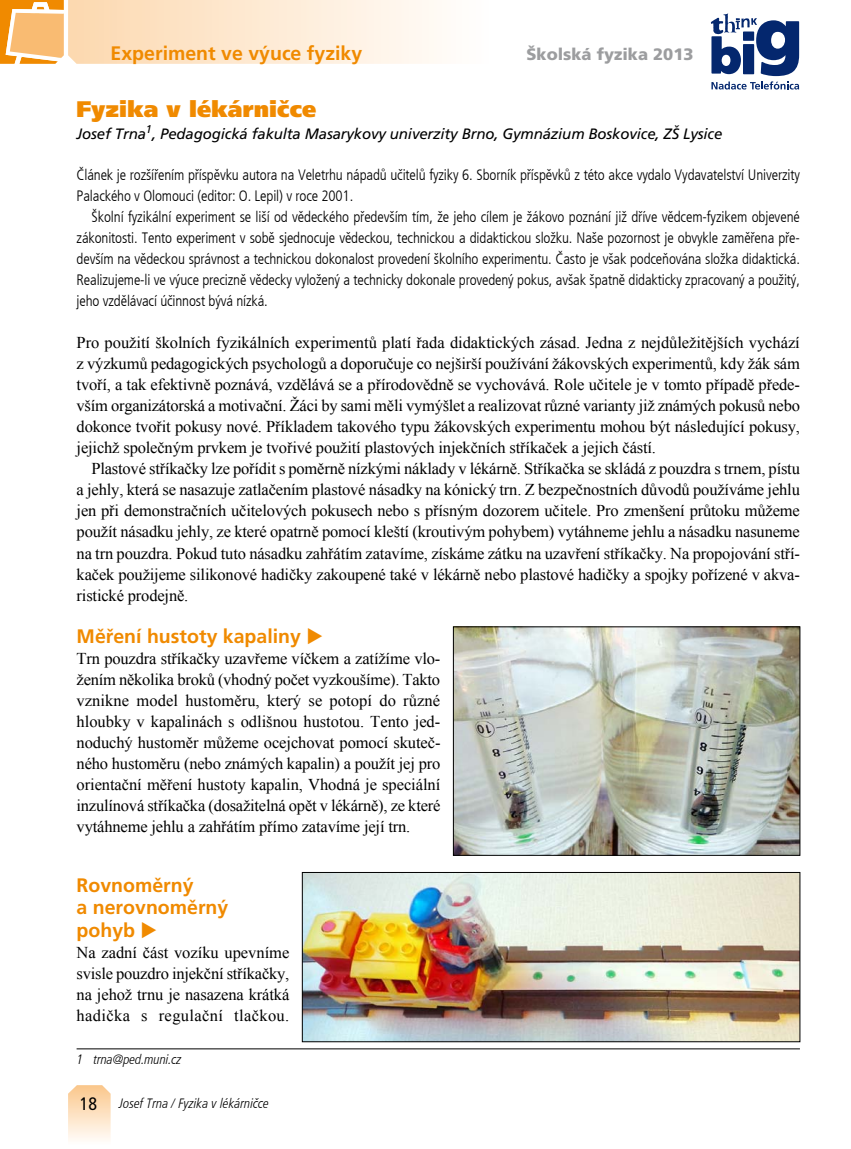
<style>
.page{position:relative;width:851px;height:1149px;background:#fff}
.page>*{position:absolute;margin:0;border:0;box-sizing:border-box;transform-origin:0 0}
.t1{font:900 22.5px "Frutiger LT Com";color:#f08a00}
.t2{font:700 19.5px/22.5px "Frutiger LT Com";color:#f08a00}
.t3{font:condensed 18px "Frutiger LT Com";color:#000}
.t4{font:16.5px/21px "Times New Roman";letter-spacing:-.01em;color:#000;text-align:justify}
.t5{font:900 16.5px "Frutiger LT Com";color:#9c9d9f}
.t6{font:300 condensed 15px/21px "Frutiger LT Com";letter-spacing:-.01em;color:#000}
.t7{font:italic 15px "Frutiger LT Com";letter-spacing:-.01em;color:#000}
.t8{font:italic 300 condensed 13.5px "Frutiger LT Com";color:#000}
.t9{font:italic 11.25px "Frutiger LT Com";color:#000}
</style>
<div class="page">
<svg style="left:0;top:0;width:437px;height:64px;background:#fce2c3"></svg>
<svg style="left:68px;top:1085px;width:43px;height:55px;background:#fce2c3"></svg>
<svg style="left:710px;top:13px;width:89px;height:76px"></svg>
<hr style="left:77px;top:1048px;width:722px;height:1px;background:#000">
<img style="left:455px;top:628px;width:343px;height:225px">
<div style="left:453px;top:626px;width:347px;height:229px;border:1px solid #000"></div>
<img style="left:304px;top:874px;width:494px;height:165px">
<div style="left:302px;top:872px;width:498px;height:169px;border:1px solid #000"></div>
<p class="t2" style="left:111px;top:42px;width:253px">Experiment ve výuce fyziky</p>
<p class="t5" style="left:526px;top:44px;width:168px">Školská fyzika 2013</p>
<h1 class="t1" style="left:77px;top:95px;width:241px">Fyzika v lékárničce</h1>
<p class="t7" style="left:77px;top:125px;width:647px">Josef Trna , Pedagogická fakulta Masarykovy univerzity Brno, Gymnázium Boskovice, ZŠ Lysice</p>
<p class="t9" style="left:146px;top:122px;width:8px">1</p>
<p class="t6" style="left:77px;top:164px;width:724px">Článek je rozšířením příspěvku autora na Veletrhu nápadů učitelů fyziky 6. Sborník příspěvků z této akce vydalo Vydavatelství Univerzity<br>Palackého v Olomouci (editor: O. Lepil) v roce 2001.</p>
<p class="t6" style="left:77px;top:206px;width:724px;text-align:justify;text-indent:15px">Školní fyzikální experiment se liší od vědeckého především tím, že jeho cílem je žákovo poznání již dříve vědcem-fyzikem objevené zákonitosti. Tento experiment v sobě sjednocuje vědeckou, technickou a didaktickou složku. Naše pozornost je obvykle zaměřena pře&shy;devším na vědeckou správnost a technickou dokonalost provedení školního experimentu. Často je však podceňována složka didaktická.<br>Realizujeme-li ve výuce precizně vědecky vyložený a technicky dokonale provedený pokus, avšak špatně didakticky zpracovaný a použitý, jeho vzdělávací účinnost bývá nízká.</p>
<p class="t4" style="left:77px;top:332px;width:724px">Pro použití školních fyzikálních experimentů platí řada didaktických zásad. Jedna z nejdůležitějších vychází z výzkumů pedagogických psychologů a doporučuje co nejširší používání žákovských experimentů, kdy žák sám tvoří, a tak efektivně poznává, vzdělává se a přírodovědně se vychovává. Role učitele je v tomto případě přede&shy;vším organizátorská a motivační. Žáci by sami měli vymýšlet a realizovat různé varianty již známých pokusů nebo dokonce tvořit pokusy nové. Příkladem takového typu žákovských experimentu mohou být následující pokusy, jejichž společným prvkem je tvořivé použití plastových injekčních stříkaček a jejich částí.</p>
<p class="t4" style="left:77px;top:458px;width:724px;text-indent:15px">Plastové stříkačky lze pořídit s poměrně nízkými náklady v lékárně. Stříkačka se skládá z pouzdra s trnem, pístu a jehly, která se nasazuje zatlačením plastové násadky na kónický trn. Z bezpečnostních důvodů používáme jehlu jen při demonstračních učitelových pokusech nebo s přísným dozorem učitele. Pro zmenšení průtoku můžeme použít násadku jehly, ze které opatrně pomocí kleští (kroutivým pohybem) vytáhneme jehlu a násadku nasuneme na trn pouzdra. Pokud tuto násadku zahřátím zatavíme, získáme zátku na uzavření stříkačky. Na propojování stří&shy;kaček použijeme silikonové hadičky zakoupené také v lékárně nebo plastové hadičky a spojky pořízené v akva&shy;ristické prodejně.</p>
<p class="t2" style="left:77px;top:624px;width:248px">Měření hustoty kapaliny ◆</p>
<p class="t4" style="left:77px;top:647px;width:365px">Trn pouzdra stříkačky uzavřeme víčkem a zatížíme vlo&shy;žením několika broků (vhodný počet vyzkoušíme). Takto vznikne model hustoměru, který se potopí do různé hloubky v kapalinách s odlišnou hustotou. Tento jed&shy;noduchý hustoměr můžeme ocejchovat pomocí skuteč&shy;ného hustoměru (nebo známých kapalin) a použít jej pro orientační měření hustoty kapalin, Vhodná je speciální inzulínová stříkačka (dosažitelná opět v lékárně), ze které vytáhneme jehlu a zahřátím přímo zatavíme její trn.</p>
<p class="t2" style="left:77px;top:873px;width:153px">Rovnoměrný<br>a nerovnoměrný pohyb ◆</p>
<p class="t4" style="left:77px;top:941px;width:214px">Na zadní část vozíku upevníme svisle pouzdro injekční stříkačky, na jehož trnu je nasazena krátká hadička s regulační tlačkou.</p>
<p class="t8" style="left:77px;top:1051px;width:106px">1 trna@ped.muni.cz</p>
<p class="t3" style="left:80px;top:1093px;width:19px">18</p>
<p class="t8" style="left:119px;top:1095px;width:151px">Josef Trna / Fyzika v lékárničce</p>
</div>
